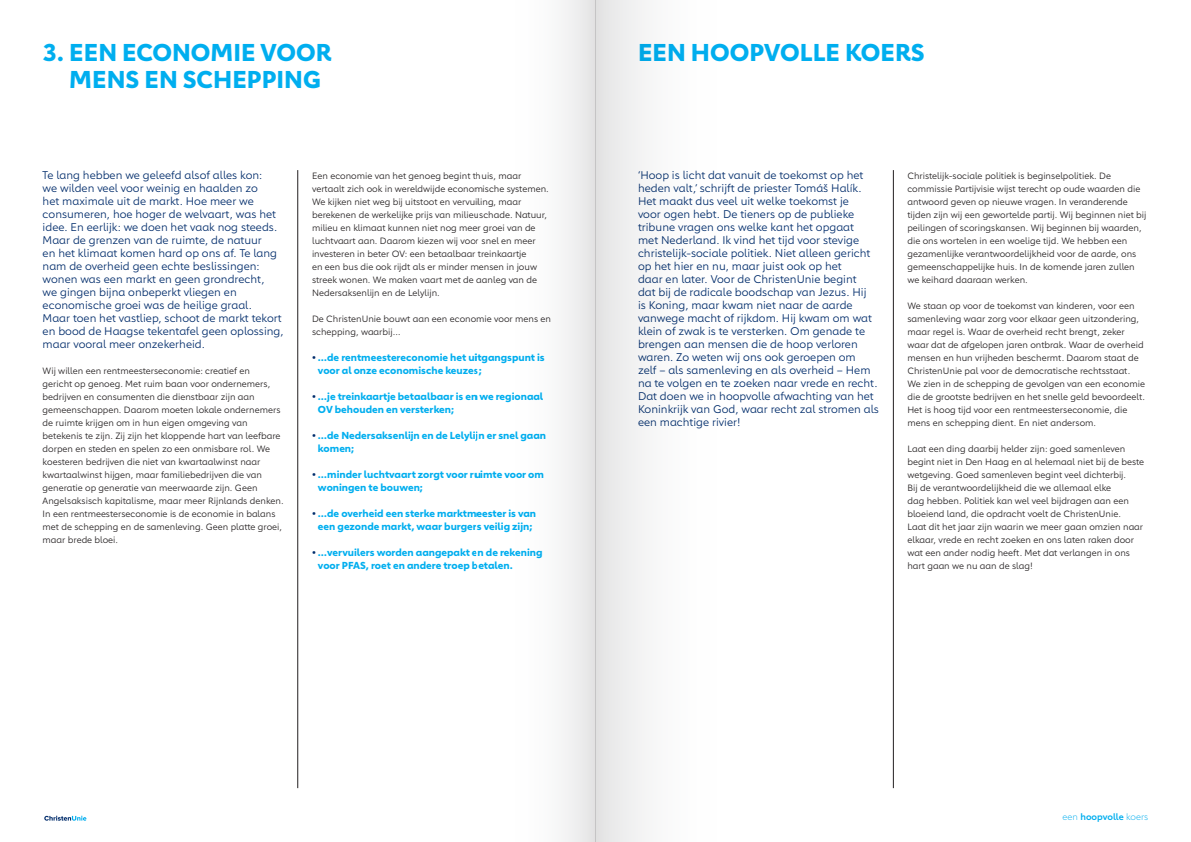
<style>
.page{position:relative;width:1191px;height:842px;background:#fff}
.page>*{position:absolute;margin:0;border:0;box-sizing:border-box;transform-origin:0 0}
.t1{font:700 24px/27px "Carnero";color:#00aeef}
.t2{font:11px/13px "Carnero";color:#002c6b}
.t3{font:700 10px/13px "Carnero";color:#00aeef}
.t4{font:9px/13px "Carnero";color:#231f20}
.t5{font:600 9px "Carnero";color:#00aeef}
.s1{color:#002c6b}
.s2{font-weight:300}
</style>
<div class="page">
<hr style="left:297px;top:170px;width:1px;height:618px;background:#231f20">
<hr style="left:893px;top:170px;width:1px;height:618px;background:#231f20">
<svg style="left:44px;top:816px;width:42px;height:5px"></svg>
<div style="left:595px;top:0;width:177px;height:842px;background:linear-gradient(to right,#ebebeb,#fff)"></div>
<div style="left:476px;top:0;width:119px;height:842px;background:linear-gradient(to right,#fff,#ececed)"></div>
<p class="t1" style="left:69px;top:39px;width:264px;text-indent:-27px">3. EEN ECONOMIE VOOR<br>MENS EN SCHEPPING</p>
<p class="t1" style="left:638px;top:39px;width:288px">EEN HOOPVOLLE KOERS</p>
<p class="t2" style="left:43px;top:169px;width:242px">Te lang hebben we geleefd alsof alles kon:<br>we wilden veel voor weinig en haalden zo<br>het maximale uit de markt. Hoe meer we consumeren, hoe hoger de welvaart, was het idee. En eerlijk: we doen het vaak nog steeds.<br>Maar de grenzen van de ruimte, de natuur<br>en het klimaat komen hard op ons af. Te lang nam de overheid geen echte beslissingen: wonen was een markt en geen grondrecht,<br>we gingen bijna onbeperkt vliegen en economische groei was de heilige graal.<br>Maar toen het vastliep, schoot de markt tekort en bood de Haagse tekentafel geen oplossing, maar vooral meer onzekerheid.</p>
<p class="t4" style="left:43px;top:364px;width:242px">Wij willen een rentmeesterseconomie: creatief en<br>gericht op genoeg. Met ruim baan voor ondernemers, bedrijven en consumenten die dienstbaar zijn aan gemeenschappen. Daarom moeten lokale ondernemers de ruimte krijgen om in hun eigen omgeving van betekenis te zijn. Zij zijn het kloppende hart van leefbare dorpen en steden en spelen zo een onmisbare rol. We koesteren bedrijven die niet van kwartaalwinst naar kwartaalwinst hijgen, maar familiebedrijven die van generatie op generatie van meerwaarde zijn. Geen Angelsaksisch kapitalisme, maar meer Rijnlands denken.<br>In een rentmeesterseconomie is de economie in balans met de schepping en de samenleving. Geen platte groei, maar brede bloei.</p>
<p class="t4" style="left:312px;top:169px;width:238px">Een economie van het genoeg begint thuis, maar vertaalt zich ook in wereldwijde economische systemen.<br>We kijken niet weg bij uitstoot en vervuiling, maar berekenen de werkelijke prijs van milieuschade. Natuur, milieu en klimaat kunnen niet nog meer groei van de luchtvaart aan. Daarom kiezen wij voor snel en meer investeren in beter OV: een betaalbaar treinkaartje<br>en een bus die ook rijdt als er minder mensen in jouw streek wonen. We maken vaart met de aanleg van de Nedersaksenlijn en de Lelylijn.</p>
<p class="t4" style="left:312px;top:312px;width:241px">De ChristenUnie bouwt aan een economie voor mens en schepping, waarbij…</p>
<p class="t3" style="left:318px;top:351px;width:228px;text-indent:-6px"><span class="s1">•</span> …de rentmeestereconomie het uitgangspunt is voor al onze economische keuzes;</p>
<p class="t3" style="left:318px;top:390px;width:227px;text-indent:-6px"><span class="s1">•</span> …je treinkaartje betaalbaar is en we regionaal<br>OV behouden en versterken;</p>
<p class="t3" style="left:318px;top:429px;width:230px;text-indent:-6px"><span class="s1">•</span> …de Nedersaksenlijn en de Lelylijn er snel gaan komen;</p>
<p class="t3" style="left:318px;top:468px;width:227px;text-indent:-6px"><span class="s1">•</span> …minder luchtvaart zorgt voor ruimte voor om woningen te bouwen;</p>
<p class="t3" style="left:312px;top:507px;width:226px;text-align:center"><span class="s1">•</span> …de overheid een sterke marktmeester is van een gezonde markt, waar burgers veilig zijn;</p>
<p class="t3" style="left:318px;top:546px;width:226px;text-indent:-6px"><span class="s1">•</span> …vervuilers worden aangepakt en de rekening voor PFAS, roet en andere troep betalen.</p>
<p class="t2" style="left:638px;top:169px;width:242px">‘Hoop is licht dat vanuit de toekomst op het heden valt,’ schrijft de priester Tomáš Halík.<br>Het maakt dus veel uit welke toekomst je<br>voor ogen hebt. De tieners op de publieke tribune vragen ons welke kant het opgaat<br>met Nederland. Ik vind het tijd voor stevige christelijk-sociale politiek. Niet alleen gericht op het hier en nu, maar juist ook op het<br>daar en later. Voor de ChristenUnie begint<br>dat bij de radicale boodschap van Jezus. Hij<br>is Koning, maar kwam niet naar de aarde vanwege macht of rijkdom. Hij kwam om wat klein of zwak is te versterken. Om genade te brengen aan mensen die de hoop verloren waren. Zo weten wij ons ook geroepen om<br>zelf – als samenleving en als overheid – Hem na te volgen en te zoeken naar vrede en recht.<br>Dat doen we in hoopvolle afwachting van het Koninkrijk van God, waar recht zal stromen als een machtige rivier!</p>
<p class="t4" style="left:907px;top:169px;width:240px">Christelijk-sociale politiek is beginselpolitiek. De commissie Partijvisie wijst terecht op oude waarden die antwoord geven op nieuwe vragen. In veranderende tijden zijn wij een gewortelde partij. Wij beginnen niet bij peilingen of scoringskansen. Wij beginnen bij waarden, die ons wortelen in een woelige tijd. We hebben een gezamenlijke verantwoordelijkheid voor de aarde, ons gemeenschappelijke huis. In de komende jaren zullen we keihard daaraan werken.</p>
<p class="t4" style="left:907px;top:299px;width:239px">We staan op voor de toekomst van kinderen, voor een samenleving waar zorg voor elkaar geen uitzondering, maar regel is. Waar de overheid recht brengt, zeker waar dat de afgelopen jaren ontbrak. Waar de overheid mensen en hun vrijheden beschermt. Daarom staat de ChristenUnie pal voor de democratische rechtsstaat.<br>We zien in de schepping de gevolgen van een economie die de grootste bedrijven en het snelle geld bevoordeelt.<br>Het is hoog tijd voor een rentmeesterseconomie, die mens en schepping dient. En niet andersom.</p>
<p class="t4" style="left:907px;top:442px;width:238px">Laat een ding daarbij helder zijn: goed samenleven begint niet in Den Haag en al helemaal niet bij de beste wetgeving. Goed samenleven begint veel dichterbij.<br>Bij de verantwoordelijkheid die we allemaal elke<br>dag hebben. Politiek kan wel veel bijdragen aan een bloeiend land, die opdracht voelt de ChristenUnie.<br>Laat dit het jaar zijn waarin we meer gaan omzien naar elkaar, vrede en recht zoeken en ons laten raken door wat een ander nodig heeft. Met dat verlangen in ons hart gaan we nu aan de slag!</p>
<p class="t5" style="left:1062px;top:812px;width:87px"><span class="s2">een</span> hoopvolle <span class="s2">koers</span></p>
</div>
